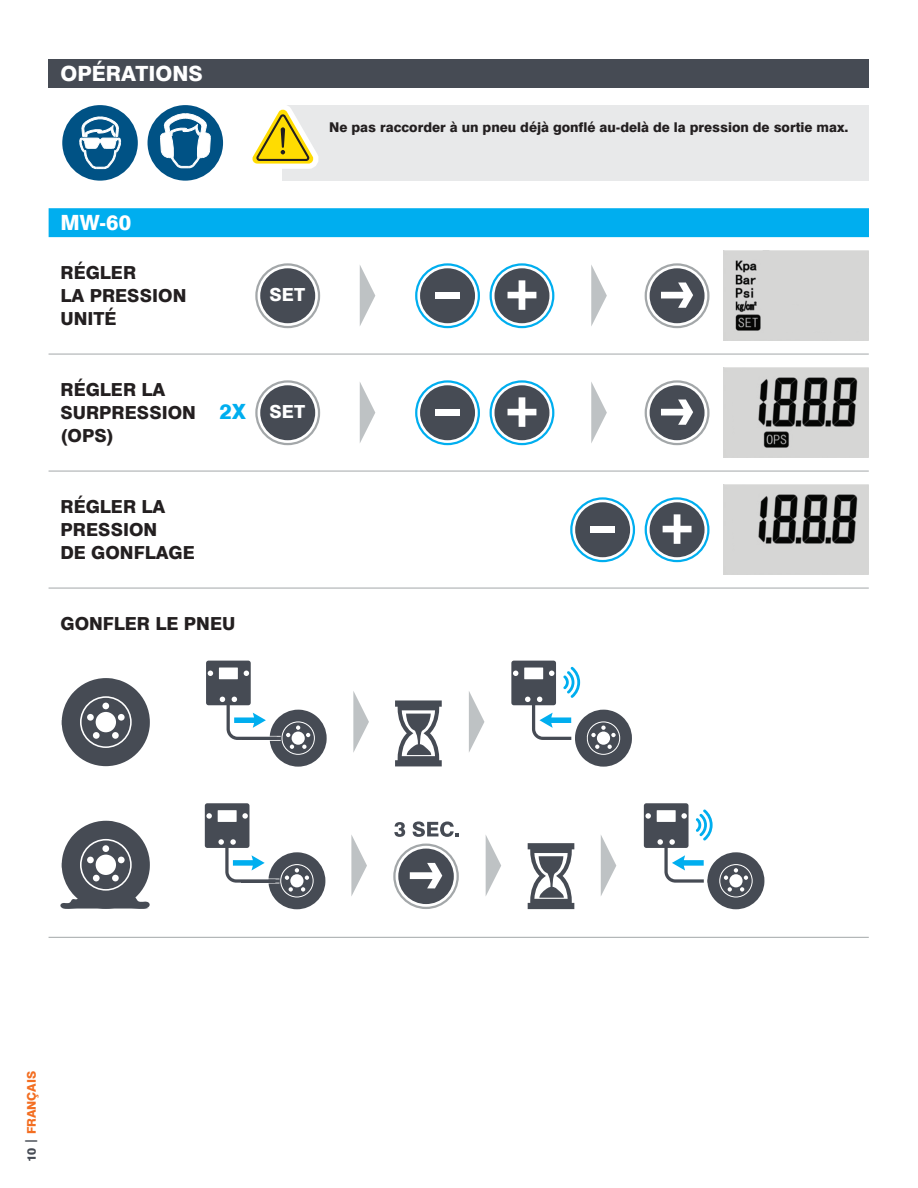
<style>
.page{position:relative;width:918px;height:1188px;background:#fff}
.page>*{position:absolute;margin:0;border:0;box-sizing:border-box;transform-origin:0 0}
.t1{font:800 21px "Swiss 721 BT";color:#fff}
.t2{font:800 21px "Swiss 721 BT";color:#00aeef}
.t3{font:800 18px/22.8px "Swiss 721 BT";color:#231f20}
.t4{font:800 18px "Swiss 721 BT";color:#fff}
.t5{font:800 13.5px "Swiss 721 BT";color:#231f20}
.t6{font:800 12px "Swiss 721 BT";color:#f36e21}
.s1{color:#464b54}
</style>
<div class="page">
<img style="left:724px;top:485px;width:145px;height:89px">
<img style="left:724px;top:368px;width:145px;height:89px">
<div style="left:283px;top:105px;width:586px;height:76px;background:#e8e9ea"></div>
<div style="left:49px;top:59px;width:426px;height:29px;background:#464b54"></div>
<div style="left:475px;top:59px;width:394px;height:29px;background:#464b54"></div>
<svg style="left:252px;top:105px;width:66px;height:69px"></svg>
<div style="left:62px;top:105px;width:76px;height:76px;background:#005285;border-radius:50%"></div>
<svg style="left:79px;top:116px;width:42px;height:53px"></svg>
<div style="left:148px;top:105px;width:75px;height:76px;background:#005285;border-radius:50%"></div>
<svg style="left:160px;top:113px;width:51px;height:56px"></svg>
<div style="left:49px;top:208px;width:820px;height:29px;background:#00aeef"></div>
<div style="left:255px;top:263px;width:65px;height:65px;border:10px solid #a3a7a9;border-radius:50%"></div>
<div style="left:258px;top:266px;width:60px;height:60px;border:5px solid #fff;border-radius:50%"></div>
<div style="left:260px;top:268px;width:55px;height:55px;background:#464b54;border-radius:50%"></div>
<svg style="left:415px;top:263px;width:65px;height:65px"></svg>
<div style="left:420px;top:268px;width:55px;height:55px;background:#464b54;border-radius:50%"></div>
<div style="left:435px;top:292px;width:25px;height:6px;background:#fff"></div>
<svg style="left:490px;top:263px;width:64px;height:65px"></svg>
<div style="left:645px;top:263px;width:65px;height:65px;border:10px solid #a3a7a9;border-radius:50%"></div>
<div style="left:647px;top:266px;width:60px;height:60px;border:5px solid #fff;border-radius:50%"></div>
<div style="left:650px;top:268px;width:55px;height:55px;background:#464b54;border-radius:50%"></div>
<svg style="left:661px;top:283px;width:32px;height:25px"></svg>
<svg style="left:360px;top:265px;width:15px;height:61px"></svg>
<svg style="left:591px;top:265px;width:16px;height:61px"></svg>
<img style="left:724px;top:251px;width:145px;height:89px">
<hr style="left:49px;top:354px;width:820px;height:1px;background:#a3a7a9">
<div style="left:255px;top:380px;width:65px;height:65px;border:10px solid #a3a7a9;border-radius:50%"></div>
<div style="left:258px;top:383px;width:60px;height:60px;border:5px solid #fff;border-radius:50%"></div>
<div style="left:260px;top:385px;width:55px;height:55px;background:#464b54;border-radius:50%"></div>
<svg style="left:415px;top:380px;width:65px;height:65px"></svg>
<div style="left:420px;top:385px;width:55px;height:55px;background:#464b54;border-radius:50%"></div>
<div style="left:435px;top:409px;width:25px;height:6px;background:#fff"></div>
<svg style="left:490px;top:380px;width:64px;height:65px"></svg>
<div style="left:645px;top:380px;width:65px;height:65px;border:10px solid #a3a7a9;border-radius:50%"></div>
<div style="left:647px;top:383px;width:60px;height:60px;border:5px solid #fff;border-radius:50%"></div>
<div style="left:650px;top:385px;width:55px;height:55px;background:#464b54;border-radius:50%"></div>
<svg style="left:661px;top:400px;width:32px;height:25px"></svg>
<svg style="left:360px;top:382px;width:15px;height:61px"></svg>
<svg style="left:591px;top:382px;width:16px;height:61px"></svg>
<hr style="left:49px;top:471px;width:820px;height:1px;background:#a3a7a9">
<hr style="left:49px;top:588px;width:820px;height:1px;background:#a3a7a9">
<hr style="left:49px;top:937px;width:820px;height:1px;background:#a3a7a9">
<svg style="left:570px;top:497px;width:65px;height:65px"></svg>
<div style="left:575px;top:502px;width:55px;height:55px;background:#464b54;border-radius:50%"></div>
<div style="left:590px;top:526px;width:25px;height:6px;background:#fff"></div>
<svg style="left:645px;top:497px;width:65px;height:65px"></svg>
<div style="left:206px;top:661px;width:45px;height:44px;background:#464b54;border-radius:3px"></div>
<div style="left:219px;top:668px;width:19px;height:11px;background:#fff"></div>
<svg style="left:208px;top:671px;width:5px;height:5px"></svg>
<svg style="left:244px;top:671px;width:5px;height:5px"></svg>
<svg style="left:220px;top:697px;width:107px;height:70px"></svg>
<hr style="left:243px;top:737px;width:33px;height:3px;background:#464b54">
<svg style="left:61px;top:678px;width:89px;height:88px"></svg>
<div style="left:511px;top:661px;width:45px;height:44px;background:#464b54;border-radius:3px"></div>
<div style="left:524px;top:668px;width:19px;height:11px;background:#d4d6d8"></div>
<svg style="left:513px;top:671px;width:5px;height:5px"></svg>
<svg style="left:525px;top:667px;width:107px;height:100px"></svg>
<svg style="left:395px;top:700px;width:47px;height:66px"></svg>
<div style="left:205px;top:803px;width:44px;height:45px;background:#464b54;border-radius:3px"></div>
<div style="left:218px;top:810px;width:19px;height:12px;background:#fff"></div>
<svg style="left:206px;top:813px;width:6px;height:6px"></svg>
<svg style="left:242px;top:813px;width:6px;height:6px"></svg>
<svg style="left:218px;top:839px;width:107px;height:70px"></svg>
<hr style="left:241px;top:880px;width:34px;height:2px;background:#464b54">
<svg style="left:60px;top:821px;width:90px;height:88px"></svg>
<div style="left:644px;top:803px;width:45px;height:45px;background:#464b54;border-radius:3px"></div>
<svg style="left:645px;top:813px;width:6px;height:6px"></svg>
<svg style="left:657px;top:809px;width:107px;height:100px"></svg>
<svg style="left:528px;top:843px;width:46px;height:66px"></svg>
<svg style="left:393px;top:844px;width:66px;height:65px"></svg>
<svg style="left:394px;top:822px;width:11px;height:15px"></svg>
<svg style="left:413px;top:821px;width:46px;height:16px"></svg>
<svg style="left:353px;top:691px;width:16px;height:62px"></svg>
<svg style="left:351px;top:835px;width:16px;height:61px"></svg>
<svg style="left:486px;top:835px;width:15px;height:61px"></svg>
<svg style="left:601px;top:835px;width:15px;height:61px"></svg>
<svg style="left:469px;top:691px;width:15px;height:61px"></svg>
<p class="t1" style="left:61px;top:61px;width:144px">OPÉRATIONS</p>
<p class="t5" style="left:329px;top:119px;width:521px">Ne pas raccorder à un pneu déjà gonflé au-delà de la pression de sortie max.</p>
<p class="t1" style="left:60px;top:209px;width:72px">MW-60</p>
<p class="t3" style="left:60px;top:262px;width:127px">RÉGLER<br>LA PRESSION<br>UNITÉ</p>
<p class="t3" style="left:60px;top:379px;width:137px">RÉGLER LA<br>SURPRESSION (OPS)</p>
<p class="t3" style="left:60px;top:496px;width:136px">RÉGLER LA<br>PRESSION<br>DE GONFLAGE</p>
<p class="t2" style="left:220px;top:398px;width:28px">2X</p>
<p class="t3" style="left:60px;top:613px;width:176px">GONFLER LE PNEU</p>
<p class="t4" style="left:270px;top:284px;width:37px">SET</p>
<p class="t4" style="left:270px;top:401px;width:37px">SET</p>
<p class="t6" style="left:24px;top:1162px;width:92px;rotate:-90deg"><span class="s1">10 |</span> FRANÇAIS</p>
</div>
